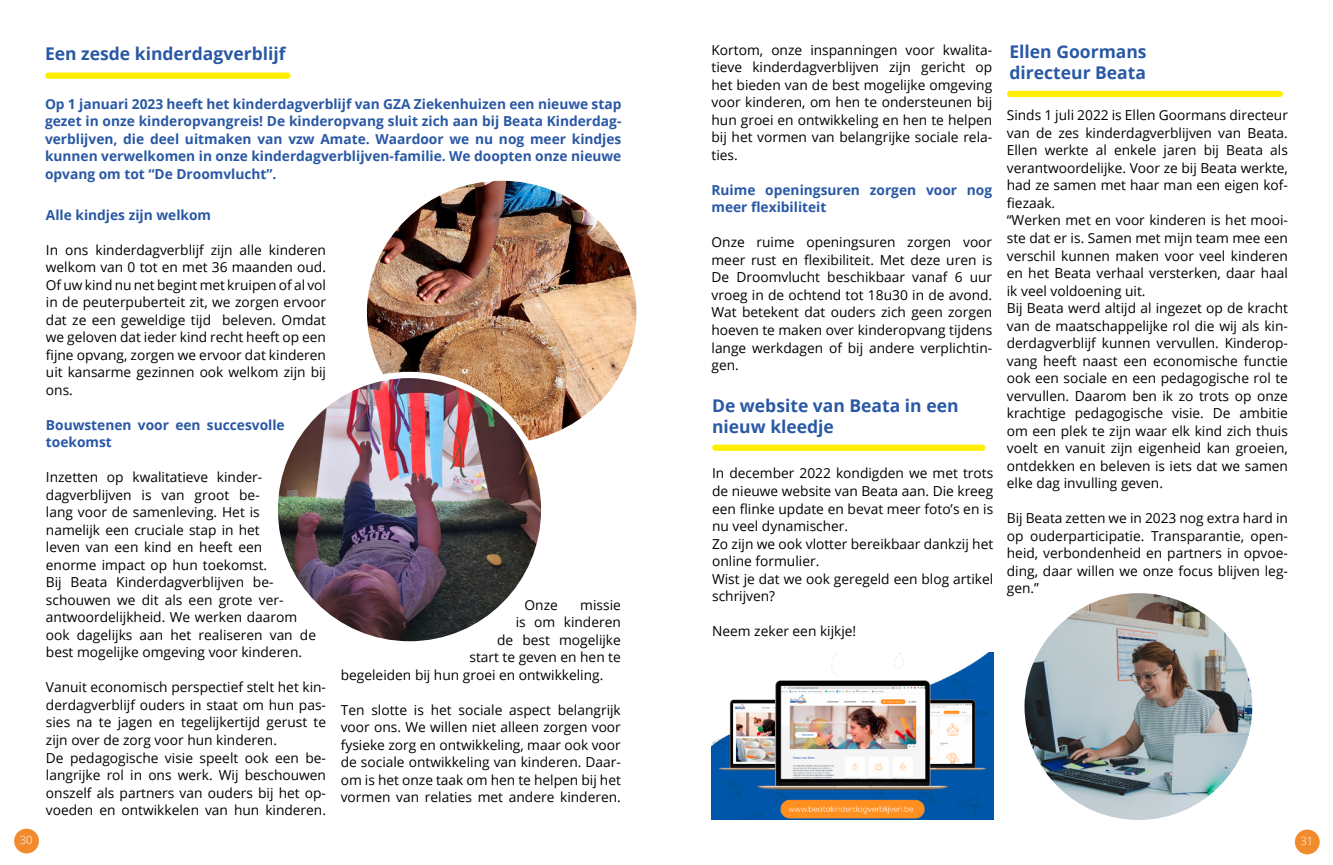
<style>
.page{position:relative;width:1333px;height:865px;background:#fff}
.page>*{position:absolute;margin:0;border:0;box-sizing:border-box;transform-origin:0 0}
.t1{font:700 17.5px/21px "Open Sans";color:#2958a5}
.t2{font:13.75px/17.5px "Open Sans";color:#000;text-align:justify}
.t3{font:700 13.75px/17.5px "Open Sans";color:#2958a5}
.t4{font:300 11.25px "Open Sans";color:#fff}
</style>
<div class="page">
<div style="left:14px;top:828px;width:25px;height:25px;background:#f28b2d;border-radius:50%"></div>
<div style="left:1294px;top:829px;width:25px;height:25px;background:#f28b2d;border-radius:50%"></div>
<div style="left:48px;top:72px;width:239px;height:7px;background:#fe0"></div>
<img style="left:1024px;top:593px;width:228px;height:227px">
<img style="left:367px;top:181px;width:269px;height:260px">
<div style="left:1009px;top:91px;width:270px;height:6px;background:#fe0"></div>
<img style="left:275px;top:375px;width:269px;height:269px;border-radius:135px">
<div style="left:272px;top:372px;width:275px;height:275px;border:6px solid #fff;border-radius:50%"></div>
<div style="left:715px;top:444px;width:267px;height:7px;background:#fe0"></div>
<img style="left:711px;top:652px;width:282px;height:168px">
<p class="t1" style="left:45px;top:42px;width:242px">Een zesde kinderdagverblijf</p>
<p class="t2" style="left:711px;top:41px;width:282px">Kortom, onze inspanningen voor kwalita&shy;tieve kinderdagverblijven zijn gericht op het bieden van de best mogelijke omgeving voor kinderen, om hen te ondersteunen bij hun groei en ontwikkeling en hen te helpen bij het vormen van belangrijke sociale rela&shy;ties.</p>
<p class="t3" style="left:711px;top:181px;width:282px">Ruime openingsuren zorgen voor nog meer flexibiliteit</p>
<p class="t2" style="left:711px;top:233px;width:282px">Onze ruime openingsuren zorgen voor meer rust en flexibiliteit. Met deze uren is De Droomvlucht beschikbaar vanaf 6 uur vroeg in de ochtend tot 18u30 in de avond.<br>Wat betekent dat ouders zich geen zorgen hoeven te maken over kinderopvang tijdens lange werkdagen of bij andere verplichtin&shy;gen.</p>
<p class="t3" style="left:45px;top:95px;width:578px;text-align:justify">Op 1 januari 2023 heeft het kinderdagverblijf van GZA Ziekenhuizen een nieuwe stap gezet in onze kinderopvangreis! De kinderopvang sluit zich aan bij Beata Kinderdag&shy;verblijven, die deel uitmaken van vzw Amate. Waardoor we nu nog meer kindjes kunnen verwelkomen in onze kinderdagverblijven-familie. We doopten onze nieuwe opvang om tot “De Droomvlucht”.</p>
<p class="t3" style="left:46px;top:205px;width:167px">Alle kindjes zijn welkom</p>
<p class="t2" style="left:46px;top:240px;width:282px">In ons kinderdagverblijf zijn alle kinderen welkom van 0 tot en met 36 maanden oud.<br>Of uw kind nu net begint met kruipen of al vol in de peuterpuberteit zit, we zorgen ervoor dat ze een geweldige tijd beleven. Omdat we geloven dat ieder kind recht heeft op een fijne opvang, zorgen we ervoor dat kinderen uit kansarme gezinnen ook welkom zijn bij ons.</p>
<p class="t3" style="left:46px;top:416px;width:240px">Bouwstenen voor een succesvolle toekomst</p>
<p class="t2" style="left:46px;top:468px;width:272px;text-align:left">Inzetten op kwalitatieve kinder&shy;dagverblijven is van groot be-<br>lang voor de samenleving. Het is namelijk een cruciale stap in het<br>leven van een kind en heeft een enorme impact op hun toekomst.<br>Bij Beata Kinderdagverblijven be&shy;schouwen we dit als een grote ver&shy;antwoordelijkheid. We werken daarom ook dagelijks aan het realiseren van de best mogelijke omgeving voor kinderen.</p>
<p class="t2" style="left:46px;top:678px;width:282px;text-align:left">Vanuit economisch perspectief stelt het kin&shy;derdagverblijf ouders in staat om hun pas&shy;sies na te jagen en tegelijkertijd gerust te zijn over de zorg voor hun kinderen.<br>De pedagogische visie speelt ook een be&shy;langrijke rol in ons werk. Wij beschouwen onszelf als partners van ouders bij het op&shy;voeden en ontwikkelen van hun kinderen.</p>
<p class="t1" style="left:712px;top:395px;width:248px">De website van Beata in een nieuw kleedje</p>
<p class="t2" style="left:712px;top:464px;width:283px;text-align:left">In december 2022 kondigden we met trots de nieuwe website van Beata aan. Die kreeg een flinke update en bevat meer foto’s en is nu veel dynamischer.<br>Zo zijn we ook vlotter bereikbaar dankzij het online formulier.<br>Wist je dat we ook geregeld een blog artikel schrijven?</p>
<p class="t2" style="left:712px;top:622px;width:146px">Neem zeker een kijkje!</p>
<p class="t2" style="left:524px;top:595px;width:35px">Onze</p>
<p class="t2" style="left:580px;top:595px;width:42px">missie</p>
<p class="t2" style="left:516px;top:613px;width:107px">is om kinderen</p>
<p class="t2" style="left:497px;top:630px;width:125px">de best mogelijke</p>
<p class="t2" style="left:469px;top:648px;width:153px">start te geven en hen te</p>
<p class="t2" style="left:341px;top:665px;width:264px">begeleiden bij hun groei en ontwikkeling.</p>
<p class="t2" style="left:341px;top:700px;width:282px">Ten slotte is het sociale aspect belangrijk voor ons. We willen niet alleen zorgen voor fysieke zorg en ontwikkeling, maar ook voor de sociale ontwikkeling van kinderen. Daar&shy;om is het onze taak om hen te helpen bij het vormen van relaties met andere kinderen.</p>
<p class="t1" style="left:1009px;top:41px;width:139px">Ellen Goormans directeur Beata</p>
<p class="t2" style="left:1006px;top:106px;width:283px;text-align:left">Sinds 1 juli 2022 is Ellen Goormans directeur van de zes kinderdagverblijven van Beata.<br>Ellen werkte al enkele jaren bij Beata als verantwoordelijke. Voor ze bij Beata werkte, had ze samen met haar man een eigen kof&shy;fiezaak.<br>“Werken met en voor kinderen is het mooi&shy;ste dat er is. Samen met mijn team mee een verschil kunnen maken voor veel kinderen en het Beata verhaal versterken, daar haal ik veel voldoening uit.<br>Bij Beata werd altijd al ingezet op de kracht van de maatschappelijke rol die wij als kin&shy;derdagverblijf kunnen vervullen. Kinderop&shy;vang heeft naast een economische functie ook een sociale en een pedagogische rol te vervullen. Daarom ben ik zo trots op onze krachtige pedagogische visie. De ambitie om een plek te zijn waar elk kind zich thuis voelt en vanuit zijn eigenheid kan groeien, ontdekken en beleven is iets dat we samen elke dag invulling geven.</p>
<p class="t2" style="left:1006px;top:509px;width:283px">Bij Beata zetten we in 2023 nog extra hard in op ouderparticipatie. Transparantie, open&shy;heid, verbondenheid en partners in opvoe&shy;ding, daar willen we onze focus blijven leg&shy;gen.”</p>
<p class="t4" style="left:20px;top:832px;width:14px">30</p>
<p class="t4" style="left:1300px;top:833px;width:14px">31</p>
</div>
